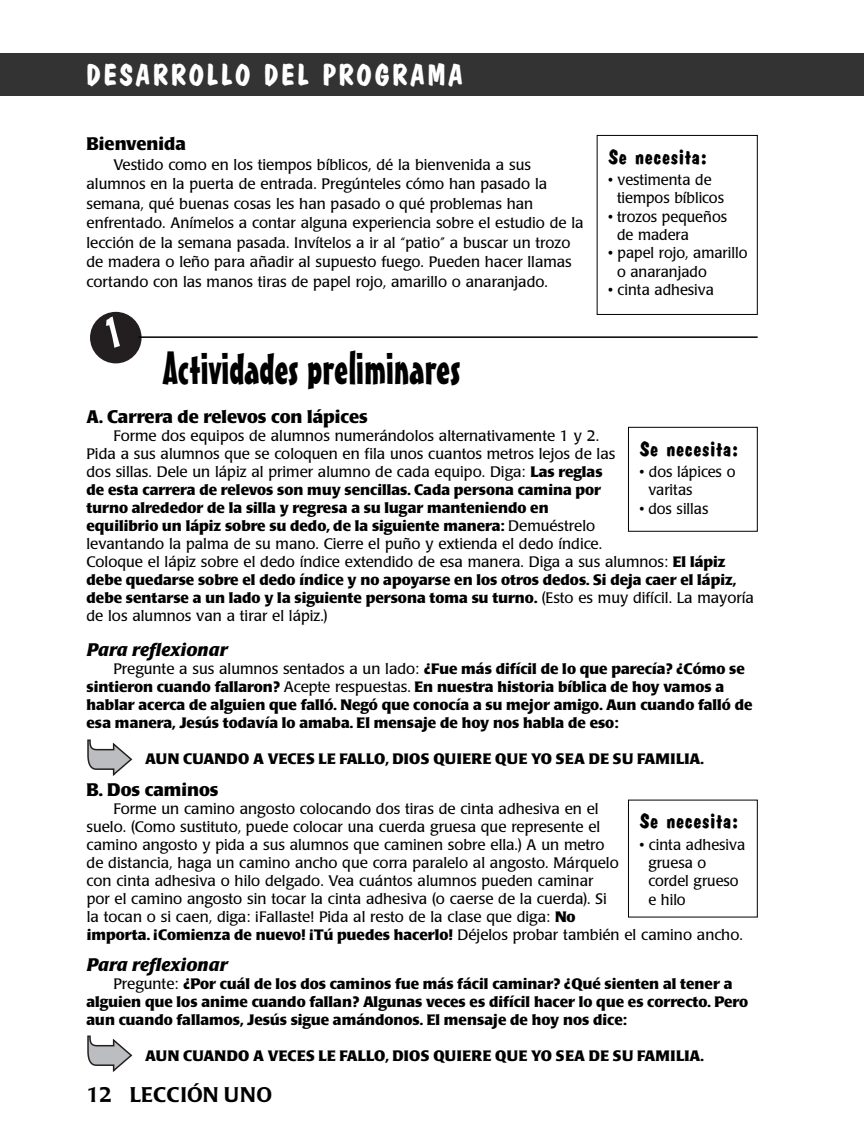
<style>
.page{position:relative;width:864px;height:1148px;background:#fff}
.page>*{position:absolute;margin:0;border:0;box-sizing:border-box;transform-origin:0 0}
.t1{font:45px "Mister Earl BT";color:#000}
.t2{font:700 30px "Dom Casual D";letter-spacing:.095em;color:#fff}
.t3{font:700 21px "Dom Casual";color:#000;scale:1.05 1}
.t4{font:500 21px "Poppl Laudatio";color:#000}
.t5{font:italic 700 18px "Poppl Laudatio";color:#000}
.t6{font:700 18px "Poppl Laudatio";color:#000;scale:.95 1}
.t7{font:700 18px "Poppl Laudatio";color:#000}
.t8{font:15px/18px "Poppl Laudatio";color:#000}
.t9{font:700 15px/18px "Poppl Laudatio";color:#000}
.t10{font:700 15px "Poppl Laudatio";letter-spacing:.02em;color:#000}
.s1{font-weight:700}
.s2{font-weight:400}
</style>
<div class="page">
<div style="left:0;top:53px;width:864px;height:43px;background:#333"></div>
<hr style="left:139px;top:336px;width:619px;height:2px;background:#000">
<svg style="left:87px;top:1035px;width:45px;height:37px"></svg>
<div style="left:597px;top:135px;width:161px;height:180px;border:1px solid #000"></div>
<div style="left:628px;top:427px;width:130px;height:104px;border:1px solid #000"></div>
<svg style="left:87px;top:739px;width:45px;height:37px"></svg>
<div style="left:628px;top:799px;width:130px;height:118px;border:1px solid #000"></div>
<svg style="left:90px;top:312px;width:52px;height:51px"></svg>
<h2 class="t2" style="left:87px;top:57px;width:378px">DESARROLLO DEL PROGRAMA</h2>
<p class="t7" style="left:87px;top:137px;width:101px">Bienvenida</p>
<p class="t8" style="left:87px;top:156px;width:499px;line-height:19.5px;text-indent:27px">Vestido como en los tiempos bíblicos, dé la bienvenida a sus alumnos en la puerta de entrada. Pregúnteles cómo han pasado la semana, qué buenas cosas les han pasado o qué problemas han enfrentado. Anímelos a contar alguna experiencia sobre el estudio de la lección de la semana pasada. Invítelos a ir al “patio” a buscar un trozo de madera o leño para añadir al supuesto fuego. Pueden hacer llamas cortando con las manos tiras de papel rojo, amarillo o anaranjado.</p>
<h3 class="t3" style="left:608px;top:149px;width:96px">Se necesita:</h3>
<p class="t8" style="left:617px;top:172px;width:109px;text-indent:-9px">• vestimenta de tiempos bíblicos</p>
<p class="t8" style="left:617px;top:209px;width:112px;text-indent:-9px">• trozos pequeños de madera</p>
<p class="t8" style="left:617px;top:245px;width:132px;text-indent:-9px">• papel rojo, amarillo o anaranjado</p>
<p class="t8" style="left:608px;top:282px;width:108px">• cinta adhesiva</p>
<h1 class="t1" style="left:163px;top:352px;width:299px">Actividades preliminares</h1>
<p class="t6" style="left:87px;top:410px;width:298px">A. Carrera de relevos con lápices</p>
<p class="t8" style="left:87px;top:428px;width:669px;text-indent:27px">Forme dos equipos de alumnos numerándolos alternativamente 1 y 2.<br>Pida a sus alumnos que se coloquen en fila unos cuantos metros lejos de las<br>dos sillas. Dele un lápiz al primer alumno de cada equipo. Diga: <span class="s1">Las reglas<br>de esta carrera de relevos son muy sencillas. Cada persona camina por<br>turno alrededor de la silla y regresa a su lugar manteniendo en<br>equilibrio un lápiz sobre su dedo, de la siguiente manera:</span> Demuéstrelo<br>levantando la palma de su mano. Cierre el puño y extienda el dedo índice.<br>Coloque el lápiz sobre el dedo índice extendido de esa manera. Diga a sus alumnos: <span class="s1">El lápiz debe quedarse sobre el dedo índice y no apoyarse en los otros dedos. Si deja caer el lápiz, debe sentarse a un lado y la siguiente persona toma su turno.</span> (Esto es muy difícil. La mayoría de los alumnos van a tirar el lápiz.)</p>
<p class="t5" style="left:87px;top:642px;width:143px">Para reflexionar</p>
<p class="t9" style="left:87px;top:661px;width:668px;text-indent:27px"><span class="s2">Pregunte a sus alumnos sentados a un lado:</span> ¿Fue más difícil de lo que parecía? ¿Cómo se sintieron cuando fallaron? <span class="s2">Acepte respuestas.</span> En nuestra historia bíblica de hoy vamos a hablar acerca de alguien que falló. Negó que conocía a su mejor amigo. Aun cuando falló de esa manera, Jesús todavía lo amaba. El mensaje de hoy nos habla de eso:</p>
<p class="t10" style="left:145px;top:753px;width:560px">AUN CUANDO A VECES LE FALLO, DIOS QUIERE QUE YO SEA DE SU FAMILIA.</p>
<p class="t7" style="left:87px;top:782px;width:134px">B. Dos caminos</p>
<p class="t8" style="left:87px;top:800px;width:658px;text-indent:27px">Forme un camino angosto colocando dos tiras de cinta adhesiva en el<br>suelo. (Como sustituto, puede colocar una cuerda gruesa que represente el<br>camino angosto y pida a sus alumnos que caminen sobre ella.) A un metro<br>de distancia, haga un camino ancho que corra paralelo al angosto. Márquelo<br>con cinta adhesiva o hilo delgado. Vea cuántos alumnos pueden caminar<br>por el camino angosto sin tocar la cinta adhesiva (o caerse de la cuerda). Si<br>la tocan o si caen, diga: ¡Fallaste! Pida al resto de la clase que diga: <span class="s1">No<br>importa. ¡Comienza de nuevo! ¡Tú puedes hacerlo!</span> Déjelos probar también el camino ancho.</p>
<p class="t5" style="left:87px;top:957px;width:143px">Para reflexionar</p>
<p class="t9" style="left:87px;top:976px;width:663px;text-indent:27px"><span class="s2">Pregunte:</span> ¿Por cuál de los dos caminos fue más fácil caminar? ¿Qué sienten al tener a alguien que los anime cuando fallan? Algunas veces es difícil hacer lo que es correcto. Pero aun cuando fallamos, Jesús sigue amándonos. El mensaje de hoy nos dice:</p>
<p class="t10" style="left:145px;top:1050px;width:560px">AUN CUANDO A VECES LE FALLO, DIOS QUIERE QUE YO SEA DE SU FAMILIA.</p>
<h3 class="t3" style="left:639px;top:440px;width:96px">Se necesita:</h3>
<p class="t8" style="left:648px;top:464px;width:89px;text-indent:-9px">• dos lápices o varitas</p>
<p class="t8" style="left:639px;top:501px;width:71px">• dos sillas</p>
<h3 class="t3" style="left:639px;top:813px;width:96px">Se necesita:</h3>
<p class="t8" style="left:648px;top:836px;width:99px;text-indent:-9px">• cinta adhesiva gruesa o cordel grueso e hilo</p>
<h3 class="t4" style="left:87px;top:1086px;width:187px">12 LECCIÓN UNO</h3>
</div>
